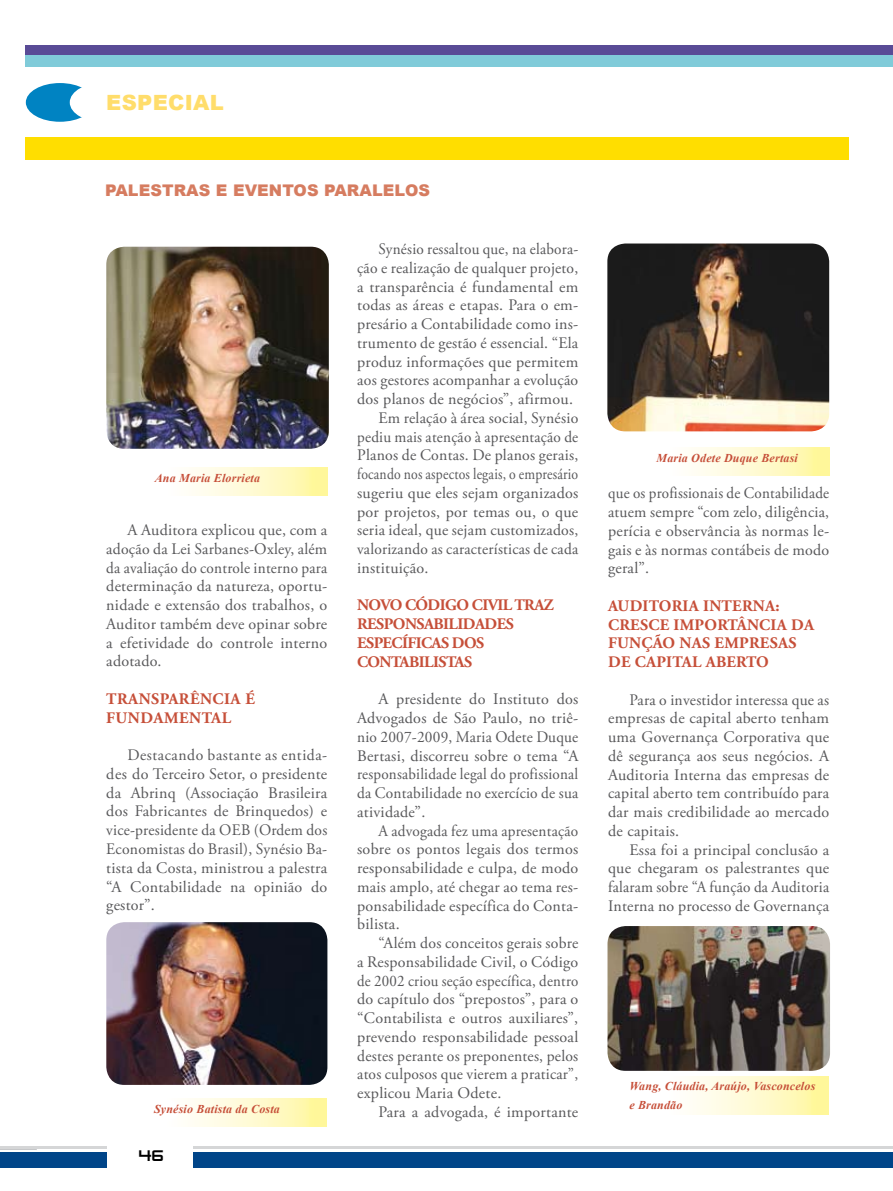
<style>
.page{position:relative;width:893px;height:1191px;background:#fff}
.page>*{position:absolute;margin:0;border:0;box-sizing:border-box;transform-origin:0 0}
.t1{font:900 21px "Arial";letter-spacing:.015em;color:#ffdd6b}
.t2{font:18px "Zeroes";color:#000}
.t3{font:16.05px/18.8px "Adobe Garamond Pro";letter-spacing:.015em;color:#58585a;text-align:justify}
.t4{font:16.05px/18.8px "Adobe Garamond Pro";letter-spacing:.015em;color:#58585a;text-align:justify;scale:.94 1}
.t5{font:16.05px "Adobe Garamond Pro";letter-spacing:.015em;color:#58585a;scale:.95 1}
.t6{font:16.05px "Adobe Garamond Pro";letter-spacing:.015em;color:#58585a;scale:.96 1}
.t7{font:700 16.05px/18.8px "Adobe Garamond Pro";letter-spacing:.015em;color:#c64f39}
.t8{font:700 16.05px/18.8px "Adobe Garamond Pro";letter-spacing:-.035em;color:#c64f39}
.t9{font:16.05px "Adobe Garamond Pro";letter-spacing:.015em;color:#58585a;scale:.85 1}
.t10{font:16.05px "Adobe Garamond Pro";letter-spacing:.015em;color:#58585a;scale:.93 1}
.t11{font:900 16.05px "Arial";letter-spacing:.005em;color:#d67c60}
.t12{font:italic 700 12px/18.8px "Times New Roman";letter-spacing:.015em;color:#c64f39}
</style>
<div class="page">
<div style="left:193px;top:1152px;width:700px;height:16px;background:#004589"></div>
<hr style="left:193px;top:1146px;width:700px;height:3px;background:#d5d6d7">
<hr style="left:0;top:1146px;width:107px;height:3px;background:#d5d6d7">
<div style="left:0;top:1152px;width:107px;height:16px;background:#004589"></div>
<img style="left:106px;top:247px;width:223px;height:202px;border-radius:18px">
<img style="left:607px;top:243px;width:222px;height:188px;border-radius:18px">
<img style="left:106px;top:922px;width:221px;height:162px;border-radius:18px">
<img style="left:607px;top:926px;width:223px;height:144px;border-radius:18px">
<svg style="left:191px;top:468px;width:136px;height:27px;background:#fffacb"></svg>
<svg style="left:190px;top:1098px;width:137px;height:28px;background:#fffacb"></svg>
<div style="left:133px;top:1097px;width:47px;height:26px;border:2px solid #fff;border-radius:50%"></div>
<svg style="left:692px;top:448px;width:137px;height:27px;background:#fffacb"></svg>
<svg style="left:692px;top:1076px;width:137px;height:38px;background:#fffacb"></svg>
<div style="left:25px;top:45px;width:868px;height:12px;background:#594b96"></div>
<div style="left:25px;top:55px;width:868px;height:11px;background:#80cbd9"></div>
<div style="left:26px;top:137px;width:823px;height:23px;background:#ffde00"></div>
<div style="left:26px;top:83px;width:68px;height:39px;background:#0083c2;border-radius:50%"></div>
<div style="left:71px;top:83px;width:69px;height:39px;background:#fff;border-radius:50%"></div>
<div style="left:70px;top:82px;width:71px;height:40px;border:2px solid #fff;border-radius:50%"></div>
<p class="t1" style="left:106px;top:87px;width:119px">ESPECIAL</p>
<p class="t11" style="left:105px;top:179px;width:327px">PALESTRAS E EVENTOS PARALELOS</p>
<p class="t12" style="left:155px;top:468px;width:107px">Ana Maria Elorrieta</p>
<p class="t3" style="left:106px;top:521px;width:223px;text-indent:21px">A Auditora explicou que, com a adoção da Lei Sarbanes-Oxley, além da avaliação do controle interno para determinação da natureza, oportu&shy;nidade e extensão dos trabalhos, o Auditor também deve opinar sobre a efetividade do controle interno adotado.</p>
<p class="t7" style="left:106px;top:690px;width:150px">TRANSPARÊNCIA É<br>FUNDAMENTAL</p>
<p class="t3" style="left:106px;top:746px;width:223px;text-indent:21px">Destacando bastante as entida&shy;des do Terceiro Setor, o presidente da Abrinq (Associação Brasileira dos Fabricantes de Brinquedos) e vice-presidente da OEB (Ordem dos Economistas do Brasil), Synésio Ba&shy;tista da Costa, ministrou a palestra “A Contabilidade na opinião do gestor”.</p>
<p class="t12" style="left:154px;top:1098px;width:127px">Synésio Batista da Costa</p>
<p class="t2" style="left:139px;top:1146px;width:27px">46</p>
<p class="t4" style="left:378px;top:240px;width:214px">Synésio ressaltou que, na elabora-</p>
<p class="t3" style="left:357px;top:259px;width:223px">ção e realização de qualquer projeto,</p>
<p class="t3" style="left:357px;top:278px;width:223px">a transparência é fundamental em</p>
<p class="t3" style="left:357px;top:296px;width:223px">todas as áreas e etapas. Para o em-</p>
<p class="t3" style="left:357px;top:315px;width:223px">presário a Contabilidade como ins-</p>
<p class="t3" style="left:357px;top:334px;width:223px">trumento de gestão é essencial. “Ela</p>
<p class="t3" style="left:357px;top:353px;width:223px">produz informações que permitem</p>
<p class="t3" style="left:357px;top:371px;width:223px">aos gestores acompanhar a evolução</p>
<p class="t3" style="left:357px;top:390px;width:217px">dos planos de negócios”, afirmou.</p>
<p class="t3" style="left:378px;top:409px;width:201px">Em relação à área social, Synésio</p>
<p class="t5" style="left:357px;top:427px;width:234px">pediu mais atenção à apresentação de</p>
<p class="t3" style="left:357px;top:446px;width:223px">Planos de Contas. De planos gerais,</p>
<p class="t9" style="left:357px;top:464px;width:262px">focando nos aspectos legais, o empresário</p>
<p class="t3" style="left:357px;top:484px;width:223px">sugeriu que eles sejam organizados</p>
<p class="t3" style="left:357px;top:503px;width:223px">por projetos, por temas ou, o que</p>
<p class="t3" style="left:357px;top:521px;width:223px">seria ideal, que sejam customizados,</p>
<p class="t6" style="left:357px;top:539px;width:232px">valorizando as características de cada</p>
<p class="t3" style="left:357px;top:559px;width:73px">instituição.</p>
<p class="t8" style="left:357px;top:596px;width:198px">NOVO CÓDIGO CIVIL TRAZ<br>RESPONSABILIDADES<br>ESPECÍFICAS DOS<br>CONTABILISTAS</p>
<p class="t3" style="left:378px;top:690px;width:201px">A presidente do Instituto dos</p>
<p class="t3" style="left:357px;top:709px;width:223px">Advogados de São Paulo, no triê-</p>
<p class="t5" style="left:357px;top:727px;width:234px">nio 2007-2009, Maria Odete Duque</p>
<p class="t3" style="left:357px;top:746px;width:223px">Bertasi, discorreu sobre o tema “A</p>
<p class="t4" style="left:357px;top:765px;width:237px">responsabilidade legal do profissional</p>
<p class="t6" style="left:357px;top:783px;width:232px">da Contabilidade no exercício de sua</p>
<p class="t3" style="left:357px;top:803px;width:70px">atividade”.</p>
<p class="t5" style="left:378px;top:821px;width:212px">A advogada fez uma apresentação</p>
<p class="t3" style="left:357px;top:840px;width:223px">sobre os pontos legais dos termos</p>
<p class="t3" style="left:357px;top:859px;width:223px">responsabilidade e culpa, de modo</p>
<p class="t3" style="left:357px;top:878px;width:223px">mais amplo, até chegar ao tema res-</p>
<p class="t3" style="left:357px;top:896px;width:223px">ponsabilidade específica do Conta-</p>
<p class="t3" style="left:357px;top:915px;width:44px">bilista.</p>
<p class="t3" style="left:378px;top:934px;width:201px">“Além dos conceitos gerais sobre</p>
<p class="t3" style="left:357px;top:953px;width:223px">a Responsabilidade Civil, o Código</p>
<p class="t10" style="left:357px;top:971px;width:239px">de 2002 criou seção específica, dentro</p>
<p class="t3" style="left:357px;top:990px;width:223px">do capítulo dos “prepostos”, para o</p>
<p class="t3" style="left:357px;top:1009px;width:223px">“Contabilista e outros auxiliares”,</p>
<p class="t3" style="left:357px;top:1028px;width:223px">prevendo responsabilidade pessoal</p>
<p class="t3" style="left:357px;top:1046px;width:223px">destes perante os preponentes, pelos</p>
<p class="t6" style="left:357px;top:1064px;width:232px">atos culposos que vierem a praticar”,</p>
<p class="t3" style="left:357px;top:1084px;width:146px">explicou Maria Odete.</p>
<p class="t3" style="left:378px;top:1103px;width:201px">Para a advogada, é importante</p>
<p class="t12" style="left:657px;top:448px;width:143px">Maria Odete Duque Bertasi</p>
<p class="t4" style="left:608px;top:484px;width:237px">que os profissionais de Contabilidade atuem sempre “com zelo, diligência, perícia e observância às normas le&shy;gais e às normas contábeis de modo geral”.</p>
<p class="t7" style="left:608px;top:596px;width:208px">AUDITORIA INTERNA:<br>CRESCE IMPORTÂNCIA DA<br>FUNÇÃO NAS EMPRESAS<br>DE CAPITAL ABERTO</p>
<p class="t3" style="left:629px;top:690px;width:201px">Para o investidor interessa que as</p>
<p class="t3" style="left:608px;top:709px;width:223px">empresas de capital aberto tenham</p>
<p class="t3" style="left:608px;top:728px;width:223px">uma Governança Corporativa que</p>
<p class="t3" style="left:608px;top:747px;width:223px">dê segurança aos seus negócios. A</p>
<p class="t3" style="left:608px;top:765px;width:223px">Auditoria Interna das empresas de</p>
<p class="t3" style="left:608px;top:784px;width:223px">capital aberto tem contribuído para</p>
<p class="t3" style="left:608px;top:803px;width:223px">dar mais credibilidade ao mercado</p>
<p class="t3" style="left:608px;top:822px;width:73px">de capitais.</p>
<p class="t3" style="left:629px;top:840px;width:201px">Essa foi a principal conclusão a</p>
<p class="t3" style="left:608px;top:859px;width:223px">que chegaram os palestrantes que</p>
<p class="t5" style="left:608px;top:877px;width:234px">falaram sobre “A função da Auditoria</p>
<p class="t3" style="left:608px;top:897px;width:223px">Interna no processo de Governança</p>
<p class="t12" style="left:629px;top:1076px;width:187px">Wang, Cláudia, Araújo, Vasconcelos e Brandão</p>
</div>
